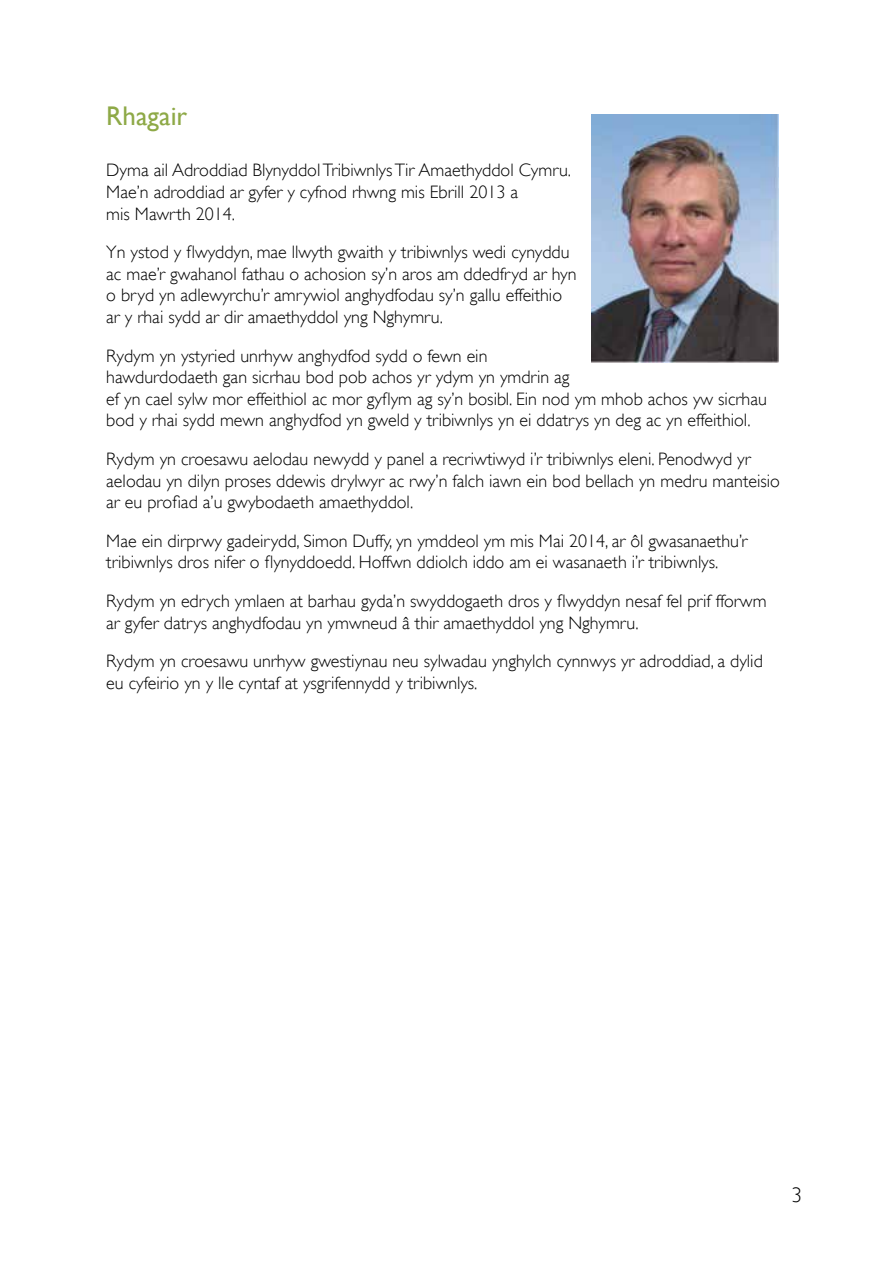
<style>
.page{position:relative;width:893px;height:1263px;background:#fff}
.page>*{position:absolute;margin:0;border:0;box-sizing:border-box;transform-origin:0 0}
.Heading{font:27px "Gill Sans";color:#8ea947}
.Date{font:300 21px "Gill Sans";color:#000}
.Body_TExt{font:300 18px/21.6px "Gill Sans";color:#000}
</style>
<div class="page">
<img style="left:591px;top:115px;width:187px;height:247px">
<p class="Heading" style="left:106px;top:100px;width:83px">Rhagair</p>
<p class="Body_TExt" style="left:106px;top:160px;width:466px">Dyma ail Adroddiad Blynyddol Tribiwnlys Tir Amaethyddol Cymru.<br>Mae’n adroddiad ar gyfer y cyfnod rhwng mis Ebrill 2013 a<br>mis Mawrth 2014.</p>
<p class="Body_TExt" style="left:106px;top:241px;width:472px">Yn ystod y flwyddyn, mae llwyth gwaith y tribiwnlys wedi cynyddu ac mae’r gwahanol fathau o achosion sy’n aros am ddedfryd ar hyn o bryd yn adlewyrchu’r amrywiol anghydfodau sy’n gallu effeithio ar y rhai sydd ar dir amaethyddol yng Nghymru.</p>
<p class="Body_TExt" style="left:106px;top:345px;width:662px">Rydym yn ystyried unrhyw anghydfod sydd o fewn ein<br>hawdurdodaeth gan sicrhau bod pob achos yr ydym yn ymdrin ag<br>ef yn cael sylw mor effeithiol ac mor gyflym ag sy’n bosibl. Ein nod ym mhob achos yw sicrhau bod y rhai sydd mewn anghydfod yn gweld y tribiwnlys yn ei ddatrys yn deg ac yn effeithiol.</p>
<p class="Body_TExt" style="left:106px;top:448px;width:675px">Rydym yn croesawu aelodau newydd y panel a recriwtiwyd i’r tribiwnlys eleni. Penodwyd yr aelodau yn dilyn proses ddewis drylwyr ac rwy’n falch iawn ein bod bellach yn medru manteisio ar eu profiad a’u gwybodaeth amaethyddol.</p>
<p class="Body_TExt" style="left:106px;top:530px;width:643px">Mae ein dirprwy gadeirydd, Simon Duffy, yn ymddeol ym mis Mai 2014, ar ôl gwasanaethu’r tribiwnlys dros nifer o flynyddoedd. Hoffwn ddiolch iddo am ei wasanaeth i’r tribiwnlys.</p>
<p class="Body_TExt" style="left:106px;top:590px;width:662px">Rydym yn edrych ymlaen at barhau gyda’n swyddogaeth dros y flwyddyn nesaf fel prif fforwm ar gyfer datrys anghydfodau yn ymwneud â thir amaethyddol yng Nghymru.</p>
<p class="Body_TExt" style="left:106px;top:650px;width:658px">Rydym yn croesawu unrhyw gwestiynau neu sylwadau ynghylch cynnwys yr adroddiad, a dylid eu cyfeirio yn y lle cyntaf at ysgrifennydd y tribiwnlys.</p>
<p class="Date" style="left:792px;top:1182px;width:12px">3</p>
</div>
